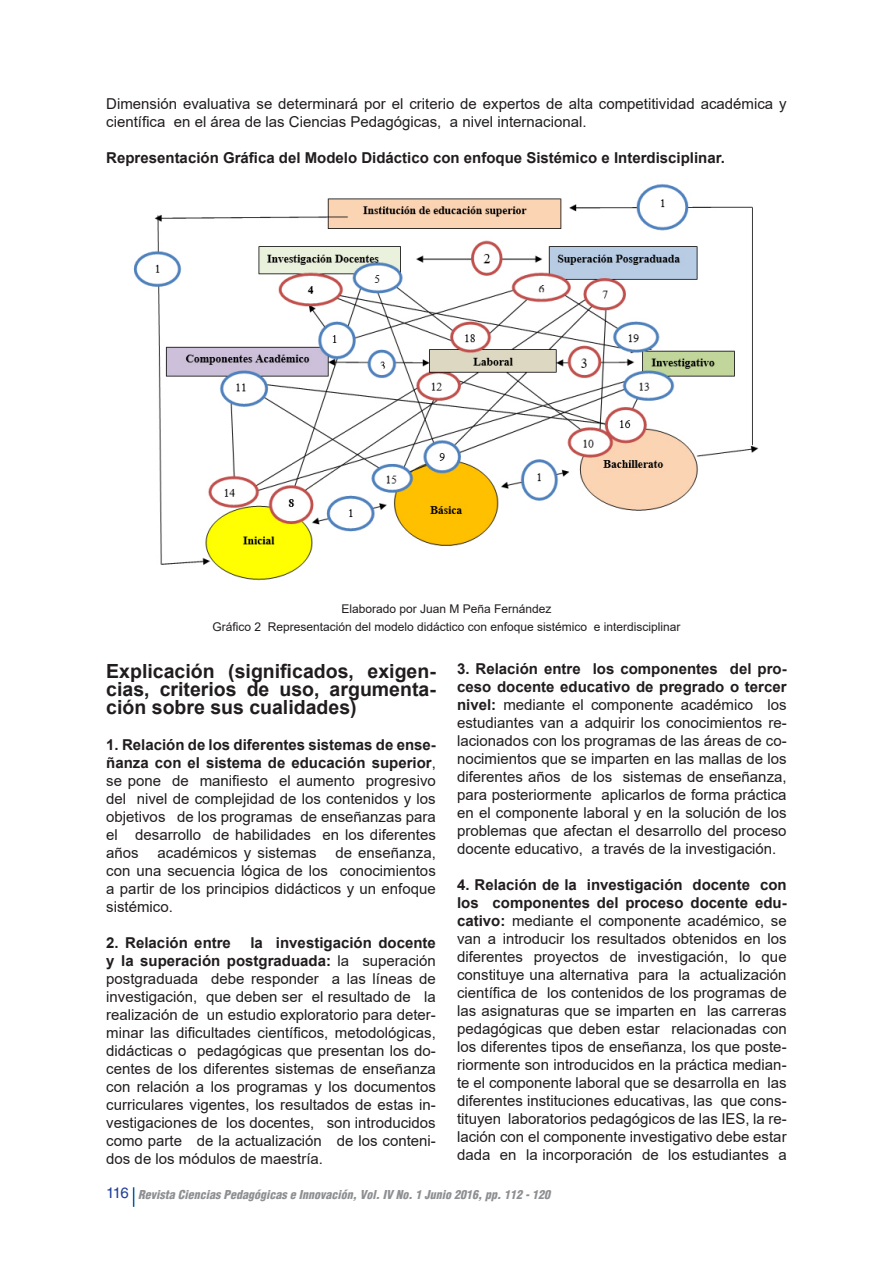
<style>
.page{position:relative;width:893px;height:1263px;background:#fff}
.page>*{position:absolute;margin:0;border:0;box-sizing:border-box;transform-origin:0 0}
.text_normal{font:700 19.5px/18px "Arial";color:#211d1e;text-align:justify}
.text_normal-2{font:15px/18px "Arial";color:#211d1e;text-align:justify}
.text_normal-3{font:700 15px "Arial";color:#211d1e}
.text_normal-4{font:12px "Arial";color:#211d1e}
.t1{font:italic 900 condensed 12px "Helvetica LT Std";color:#8d8f92}
.s1{font-weight:700}
.s2{font-weight:400;font-style:normal;font-stretch:normal;font-size:15px;color:#223f99}
</style>
<div class="page">
<svg style="left:133px;top:1187px;width:1px;height:20px"></svg>
<img style="left:133px;top:183px;width:626px;height:398px">
<p class="text_normal-2" style="left:106px;top:94px;width:682px">Dimensión evaluativa se determinará por el criterio de expertos de alta competitividad académica y científica en el área de las Ciencias Pedagógicas, a nivel internacional.</p>
<p class="text_normal-3" style="left:106px;top:147px;width:620px">Representación Gráfica del Modelo Didáctico con enfoque Sistémico e Interdisciplinar.</p>
<p class="text_normal-4" style="left:341px;top:600px;width:212px">Elaborado por Juan M Peña Fernández</p>
<p class="text_normal-4" style="left:212px;top:618px;width:470px">Gráfico 2 Representación del modelo didáctico con enfoque sistémico e interdisciplinar</p>
<p class="text_normal" style="left:106px;top:662px;width:331px">Explicación (significados, exigen&shy;cias, criterios de uso, argumenta&shy;ción sobre sus cualidades)</p>
<p class="text_normal-2" style="left:106px;top:735px;width:331px"><span class="s1">1. Relación de los diferentes sistemas de ense&shy;ñanza con el sistema de educación superior</span>, se pone de manifiesto el aumento progresivo del nivel de complejidad de los contenidos y los objetivos de los programas de enseñanzas para el desarrollo de habilidades en los diferentes años académicos y sistemas de enseñanza, con una secuencia lógica de los conocimientos a partir de los principios didácticos y un enfoque sistémico.</p>
<p class="text_normal-3" style="left:106px;top:932px;width:126px">2. Relación entre</p>
<p class="text_normal-2" style="left:457px;top:660px;width:331px"><span class="s1">3. Relación entre los componentes del pro&shy;ceso docente educativo de pregrado o tercer nivel:</span> mediante el componente académico los estudiantes van a adquirir los conocimientos re&shy;lacionados con los programas de las áreas de co&shy;nocimientos que se imparten en las mallas de los diferentes años de los sistemas de enseñanza, para posteriormente aplicarlos de forma práctica en el componente laboral y en la solución de los problemas que afectan el desarrollo del proceso docente educativo, a través de la investigación.</p>
<p class="text_normal-2" style="left:457px;top:876px;width:331px"><span class="s1">4. Relación de la investigación docente con los componentes del proceso docente edu&shy;cativo:</span> mediante el componente académico, se van a introducir los resultados obtenidos en los diferentes proyectos de investigación, lo que constituye una alternativa para la actualización científica de los contenidos de los programas de las asignaturas que se imparten en las carreras pedagógicas que deben estar relacionadas con los diferentes tipos de enseñanza, los que poste&shy;riormente son introducidos en la práctica median&shy;te el componente laboral que se desarrolla en las diferentes instituciones educativas, las que cons&shy;tituyen laboratorios pedagógicos de las IES, la re&shy;lación con el componente investigativo debe estar dada en la incorporación de los estudiantes a</p>
<p class="text_normal-2" style="left:106px;top:933px;width:331px;text-indent:144px"><span class="s1">la investigación docente y la superación postgraduada:</span> la superación postgraduada debe responder a las líneas de investigación, que deben ser el resultado de la realización de un estudio exploratorio para deter&shy;minar las dificultades científicos, metodológicas, didácticas o pedagógicas que presentan los do&shy;centes de los diferentes sistemas de enseñanza con relación a los programas y los documentos curriculares vigentes, los resultados de estas in&shy;vestigaciones de los docentes, son introducidos como parte de la actualización de los conteni&shy;dos de los módulos de maestría.</p>
<p class="t1" style="left:106px;top:1187px;width:445px"><span class="s2">116</span> Revista Ciencias Pedagógicas e Innovación, Vol. IV No. 1 Junio 2016, pp. 112 - 120</p>
</div>
